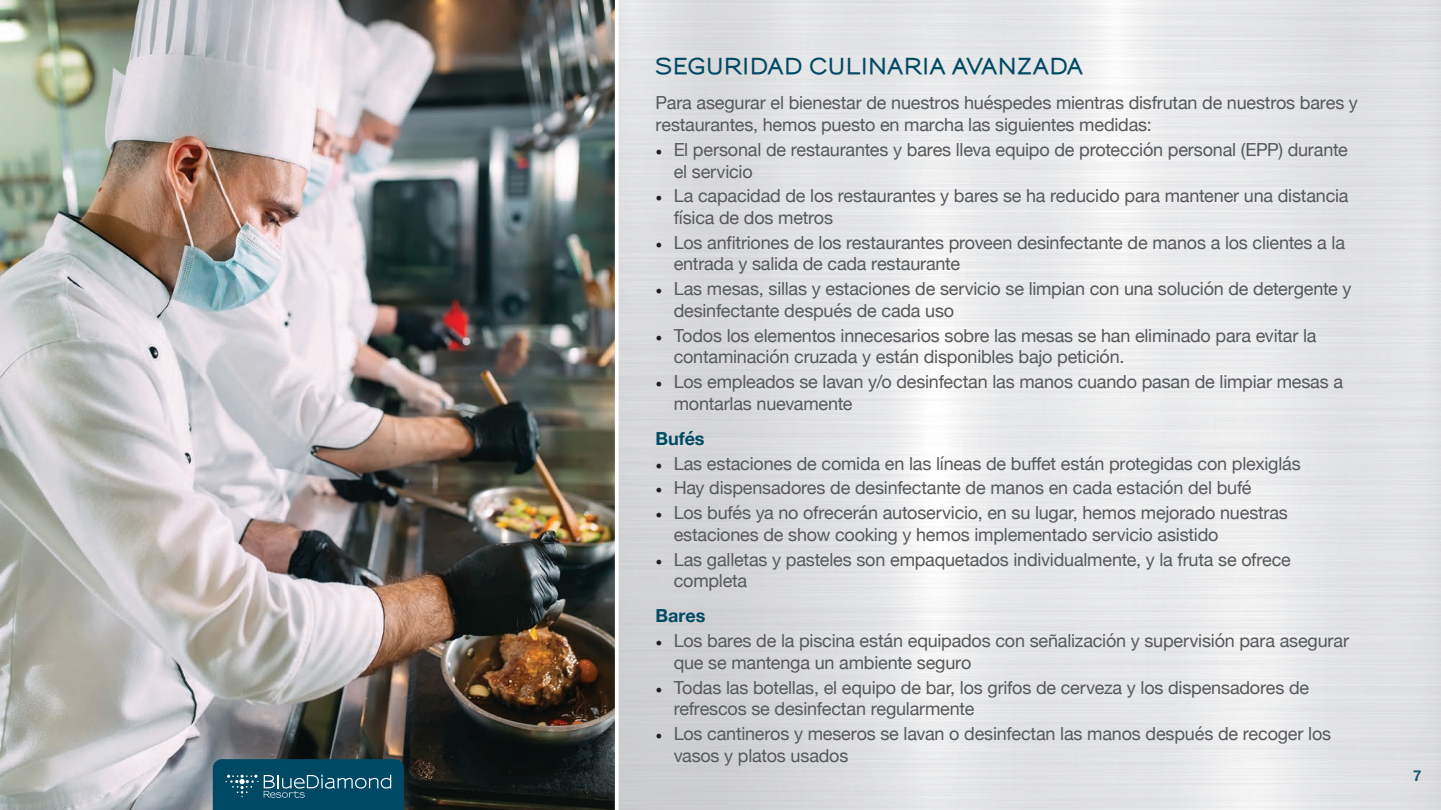
<style>
.page{position:relative;width:1441px;height:810px;background:#fff}
.page>*{position:absolute;margin:0;border:0;box-sizing:border-box;transform-origin:0 0}
.t1{font:800 21px "Sansumi";letter-spacing:.03em;color:#004964}
.t2{font:18px/21.6px "Helvetica Neue";letter-spacing:-.01em;color:#57585a}
.t3{font:700 18px "Helvetica Neue";letter-spacing:-.005em;color:#004964}
.t4{font:700 15px "Helvetica Neue";color:#004964}
.s1{font-family:"Minion Pro";color:#231f20}
</style>
<div class="page">
<img style="left:0;top:0;width:615px;height:810px">
<svg style="left:213px;top:759px;width:191px;height:51px;background:#10546d"></svg>
<p class="t1" style="left:655px;top:54px;width:428px">SEGURIDAD CULINARIA AVANZADA</p>
<p class="t2" style="left:655px;top:93px;width:703px">Para asegurar el bienestar de nuestros huéspedes mientras disfrutan de nuestros bares y restaurantes, hemos puesto en marcha las siguientes medidas:</p>
<p class="t2" style="left:673px;top:140px;width:675px;text-indent:-18px"><span class="s1">•</span> El personal de restaurantes y bares lleva equipo de protección personal (EPP) durante el servicio</p>
<p class="t2" style="left:673px;top:186px;width:676px;text-indent:-18px"><span class="s1">•</span> La capacidad de los restaurantes y bares se ha reducido para mantener una distancia física de dos metros</p>
<p class="t2" style="left:673px;top:233px;width:672px;text-indent:-18px"><span class="s1">•</span> Los anfitriones de los restaurantes proveen desinfectante de manos a los clientes a la entrada y salida de cada restaurante</p>
<p class="t2" style="left:673px;top:279px;width:679px;text-indent:-18px"><span class="s1">•</span> Las mesas, sillas y estaciones de servicio se limpian con una solución de detergente y desinfectante después de cada uso</p>
<p class="t2" style="left:673px;top:326px;width:644px;text-indent:-18px"><span class="s1">•</span> Todos los elementos innecesarios sobre las mesas se han eliminado para evitar la contaminación cruzada y están disponibles bajo petición.</p>
<p class="t2" style="left:673px;top:372px;width:671px;text-indent:-18px"><span class="s1">•</span> Los empleados se lavan y/o desinfectan las manos cuando pasan de limpiar mesas a montarlas nuevamente</p>
<p class="t3" style="left:655px;top:424px;width:50px">Bufés</p>
<p class="t2" style="left:655px;top:453px;width:646px"><span class="s1">•</span> Las estaciones de comida en las líneas de buffet están protegidas con plexiglás</p>
<p class="t2" style="left:655px;top:478px;width:597px"><span class="s1">•</span> Hay dispensadores de desinfectante de manos en cada estación del bufé</p>
<p class="t2" style="left:673px;top:503px;width:615px;text-indent:-18px"><span class="s1">•</span> Los bufés ya no ofrecerán autoservicio, en su lugar, hemos mejorado nuestras estaciones de show cooking y hemos implementado servicio asistido</p>
<p class="t2" style="left:673px;top:550px;width:618px;text-indent:-18px"><span class="s1">•</span> Las galletas y pasteles son empaquetados individualmente, y la fruta se ofrece completa</p>
<p class="t3" style="left:655px;top:602px;width:51px">Bares</p>
<p class="t2" style="left:673px;top:631px;width:676px;text-indent:-18px"><span class="s1">•</span> Los bares de la piscina están equipados con señalización y supervisión para asegurar que se mantenga un ambiente seguro</p>
<p class="t2" style="left:673px;top:678px;width:637px;text-indent:-18px"><span class="s1">•</span> Todas las botellas, el equipo de bar, los grifos de cerveza y los dispensadores de refrescos se desinfectan regularmente</p>
<p class="t2" style="left:673px;top:724px;width:659px;text-indent:-18px"><span class="s1">•</span> Los cantineros y meseros se lavan o desinfectan las manos después de recoger los vasos y platos usados</p>
<p class="t4" style="left:1412px;top:764px;width:10px">7</p>
</div>
